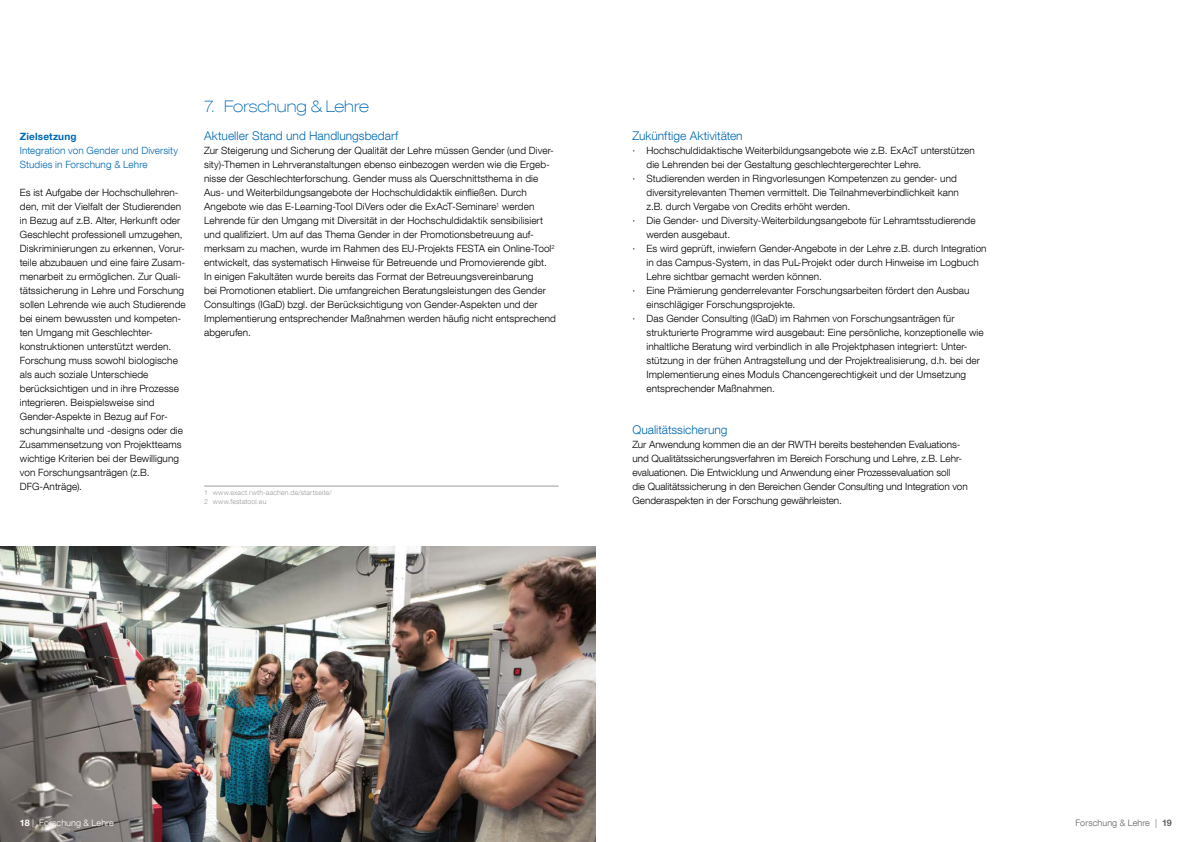
<style>
.page{position:relative;width:1191px;height:842px;background:#fff}
.page>*{position:absolute;margin:0;border:0;box-sizing:border-box;transform-origin:0 0}
.t1{font:100 expanded 16px "Helvetica Neue LT Com";color:#0069b4}
.t2{font:300 12px "Helvetica Neue LT Com";color:#0069b4}
.t3{font:300 10px/14px "Helvetica Neue LT Com";letter-spacing:.005em;color:#000}
.t4{font:300 10px/14px "Helvetica Neue LT Com";letter-spacing:.005em;color:#0069b4}
.t5{font:700 10px "Helvetica Neue LT Com";letter-spacing:.015em;color:#0069b4}
.t6{font:300 9px "Helvetica Neue LT Com";letter-spacing:.01em;color:#fff}
.t7{font:300 9px "Helvetica Neue LT Com";letter-spacing:.01em;color:#636362}
.t8{font:300 7px/9px "Helvetica Neue LT Com";letter-spacing:.02em;color:#9c9d9d}
.s1{font-weight:700}
</style>
<div class="page">
<hr style="left:204px;top:486px;width:354px;height:1px;background:#9c9d9d">
<img style="left:0;top:546px;width:595px;height:296px">
<p class="t5" style="left:20px;top:130px;width:58px">Zielsetzung</p>
<p class="t4" style="left:20px;top:143px;width:160px">Integration von Gender und Diversity<br>Studies in Forschung &amp; Lehre</p>
<p class="t3" style="left:20px;top:185px;width:167px">Es ist Aufgabe der Hochschullehren&shy;den, mit der Vielfalt der Studierenden in Bezug auf z.B. Alter, Herkunft oder Geschlecht professionell umzugehen, Diskriminierungen zu erkennen, Vorur&shy;teile abzubauen und eine faire Zusam&shy;menarbeit zu ermöglichen. Zur Quali&shy;tätssicherung in Lehre und Forschung sollen Lehrende wie auch Studierende bei einem bewussten und kompeten&shy;ten Umgang mit Geschlechter&shy;konstruktionen unterstützt werden.<br>Forschung muss sowohl biologische als auch soziale Unterschiede berücksichtigen und in ihre Prozesse integrieren. Beispielsweise sind Gender-Aspekte in Bezug auf For&shy;schungsinhalte und -designs oder die Zusammensetzung von Projektteams wichtige Kriterien bei der Bewilligung von Forschungsanträgen (z.B.<br>DFG-Anträge).</p>
<h1 class="t1" style="left:204px;top:96px;width:166px">7. Forschung &amp; Lehre</h1>
<p class="t2" style="left:204px;top:128px;width:196px">Aktueller Stand und Handlungsbedarf</p>
<p class="t3" style="left:204px;top:143px;width:353px">Zur Steigerung und Sicherung der Qualität der Lehre müssen Gender (und Diver&shy;sity)-Themen in Lehrveranstaltungen ebenso einbezogen werden wie die Ergeb&shy;nisse der Geschlechterforschung. Gender muss als Querschnittsthema in die Aus- und Weiterbildungsangebote der Hochschuldidaktik einfließen. Durch Angebote wie das E-Learning-Tool DiVers oder die ExAcT-Seminare<sup>1</sup> werden Lehrende für den Umgang mit Diversität in der Hochschuldidaktik sensibilisiert und qualifiziert. Um auf das Thema Gender in der Promotionsbetreuung auf&shy;merksam zu machen, wurde im Rahmen des EU-Projekts FESTA ein Online-Tool<sup>2 </sup>entwickelt, das systematisch Hinweise für Betreuende und Promovierende gibt.<br>In einigen Fakultäten wurde bereits das Format der Betreuungsvereinbarung<br>bei Promotionen etabliert. Die umfangreichen Beratungsleistungen des Gender Consultings (IGaD) bzgl. der Berücksichtigung von Gender-Aspekten und der Implementierung entsprechender Maßnahmen werden häufig nicht entsprechend abgerufen.</p>
<p class="t8" style="left:204px;top:488px;width:129px">1 www.exact.rwth-aachen.de/startseite/<br>2 www.festatool.eu</p>
<p class="t2" style="left:632px;top:128px;width:112px">Zukünftige Aktivitäten</p>
<p class="t3" style="left:632px;top:143px;width:344px">· Hochschuldidaktische Weiterbildungsangebote wie z.B. ExAcT unterstützen</p>
<p class="t3" style="left:646px;top:157px;width:276px">die Lehrenden bei der Gestaltung geschlechtergerechter Lehre.</p>
<p class="t3" style="left:632px;top:171px;width:326px">· Studierenden werden in Ringvorlesungen Kompetenzen zu gender- und</p>
<p class="t3" style="left:646px;top:185px;width:314px">diversityrelevanten Themen vermittelt. Die Teilnahmeverbindlichkeit kann</p>
<p class="t3" style="left:646px;top:199px;width:205px">z.B. durch Vergabe von Credits erhöht werden.</p>
<p class="t3" style="left:632px;top:213px;width:345px">· Die Gender- und Diversity-Weiterbildungsangebote für Lehramtsstudierende</p>
<p class="t3" style="left:646px;top:227px;width:85px">werden ausgebaut.</p>
<p class="t3" style="left:632px;top:241px;width:356px">· Es wird geprüft, inwiefern Gender-Angebote in der Lehre z.B. durch Integration</p>
<p class="t3" style="left:646px;top:255px;width:334px">in das Campus-System, in das PuL-Projekt oder durch Hinweise im Logbuch</p>
<p class="t3" style="left:646px;top:269px;width:177px">Lehre sichtbar gemacht werden können.</p>
<p class="t3" style="left:632px;top:283px;width:339px">· Eine Prämierung genderrelevanter Forschungsarbeiten fördert den Ausbau</p>
<p class="t3" style="left:646px;top:297px;width:150px">einschlägiger Forschungsprojekte.</p>
<p class="t3" style="left:632px;top:311px;width:324px">· Das Gender Consulting (IGaD) im Rahmen von Forschungsanträgen für</p>
<p class="t3" style="left:646px;top:325px;width:339px">strukturierte Programme wird ausgebaut: Eine persönliche, konzeptionelle wie</p>
<p class="t3" style="left:646px;top:339px;width:322px">inhaltliche Beratung wird verbindlich in alle Projektphasen integriert: Unter-</p>
<p class="t3" style="left:646px;top:353px;width:335px">stützung in der frühen Antragstellung und der Projektrealisierung, d.h. bei der</p>
<p class="t3" style="left:646px;top:367px;width:321px">Implementierung eines Moduls Chancengerechtigkeit und der Umsetzung</p>
<p class="t3" style="left:646px;top:381px;width:130px">entsprechender Maßnahmen.</p>
<p class="t2" style="left:632px;top:422px;width:97px">Qualitätssicherung</p>
<p class="t3" style="left:632px;top:437px;width:337px">Zur Anwendung kommen die an der RWTH bereits bestehenden Evaluations&shy;und Qualitätssicherungsverfahren im Bereich Forschung und Lehre, z.B. Lehr&shy;evaluationen. Die Entwicklung und Anwendung einer Prozessevaluation soll<br>die Qualitätssicherung in den Bereichen Gender Consulting und Integration von Genderaspekten in der Forschung gewährleisten.</p>
<p class="t6" style="left:20px;top:817px;width:95px"><span class="s1">18</span> | Forschung &amp; Lehre</p>
<p class="t7" style="left:1075px;top:817px;width:98px">Forschung &amp; Lehre | <span class="s1">19</span></p>
</div>
